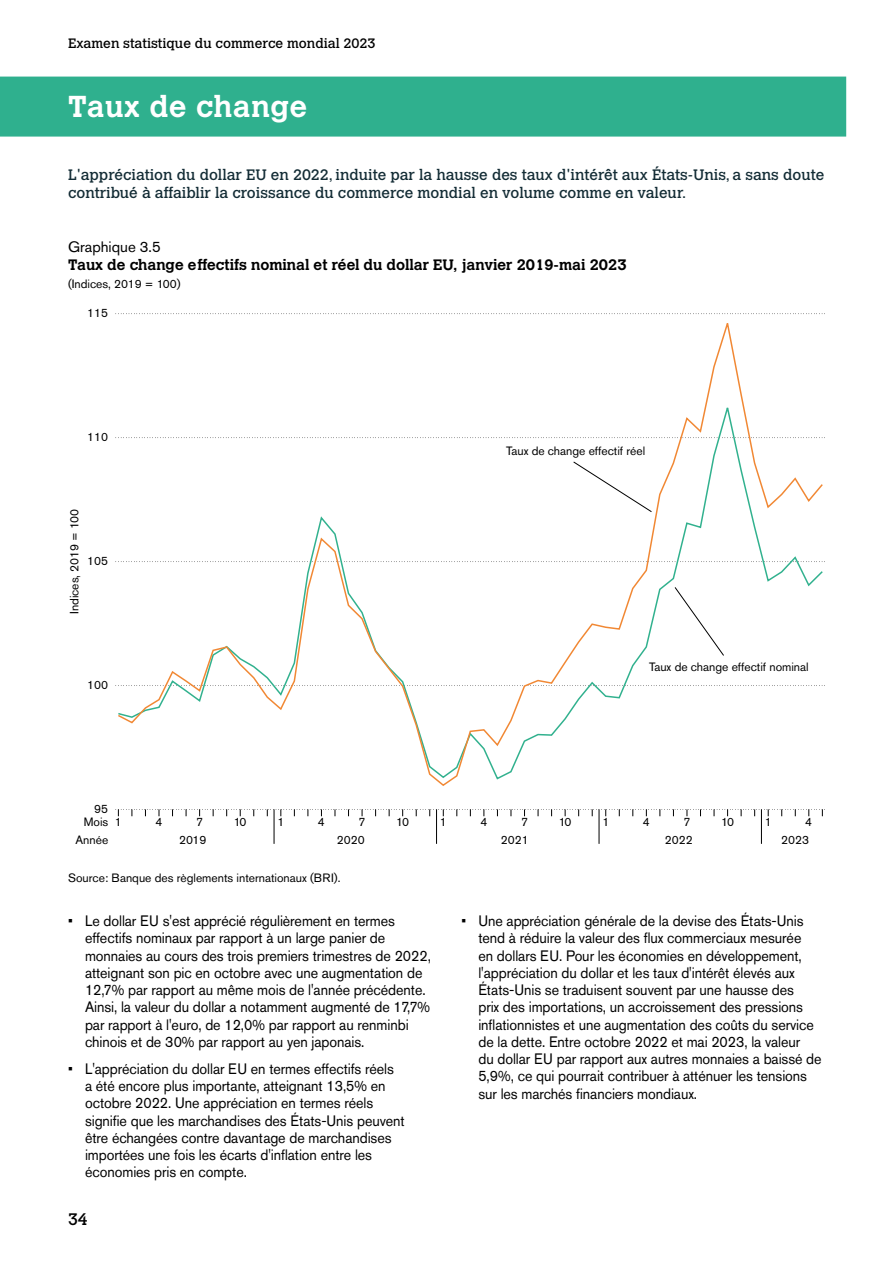
<style>
.page{position:relative;width:893px;height:1263px;background:#fff}
.page>*{position:absolute;margin:0;border:0;box-sizing:border-box;transform-origin:0 0}
.t1{font:700 30px "Calvert MT Pro";letter-spacing:.02em;color:#fff}
.t2{font:16.5px "Calvert MT Std";color:#000}
.t3{font:15px/17.2px "Akzidenz Grotesk Std";letter-spacing:-.005em;color:#000;scale:.95 1}
.t4{font:15px/18px "Calvert MT Std";color:#132c35}
.t5{font:700 15px "Calvert MT Pro";color:#000}
.t6{font:15px "Akzidenz Grotesk Std";letter-spacing:-.005em;color:#000}
.t7{font:13.5px "Calvert MT Std";color:#000}
.t8{font:12px/17.4px "Akzidenz Grotesk Std";color:#000;text-align:right}
</style>
<div class="page">
<svg style="left:116px;top:313px;width:709px;height:1px"></svg>
<svg style="left:116px;top:323px;width:707px;height:463px"></svg>
<hr style="left:274px;top:809px;width:1px;height:35px;background:#000">
<hr style="left:436px;top:809px;width:1px;height:35px;background:#000">
<hr style="left:599px;top:809px;width:1px;height:35px;background:#000">
<hr style="left:761px;top:809px;width:1px;height:35px;background:#000">
<svg style="left:116px;top:809px;width:709px;height:7px"></svg>
<div style="left:0;top:77px;width:846px;height:60px;background:#2fb08e"></div>
<svg style="left:573px;top:461px;width:79px;height:52px"></svg>
<svg style="left:674px;top:586px;width:51px;height:70px"></svg>
<p class="t7" style="left:68px;top:36px;width:309px">Examen statistique du commerce mondial 2023</p>
<h1 class="t1" style="left:68px;top:87px;width:241px">Taux de change</h1>
<p class="t4" style="left:68px;top:166px;width:758px">L'appréciation du dollar EU en 2022, induite par la hausse des taux d'intérêt aux États-Unis, a sans doute contribué à affaiblir la croissance du commerce mondial en volume comme en valeur.</p>
<p class="t6" style="left:68px;top:238px;width:94px">Graphique 3.5</p>
<p class="t5" style="left:68px;top:255px;width:560px">Taux de change effectifs nominal et réel du dollar EU, janvier 2019-mai 2023</p>
<p class="t8" style="left:68px;top:275px;width:114px">(Indices, 2019 = 100)</p>
<p class="t8" style="left:87px;top:304px;width:22px">115</p>
<p class="t8" style="left:87px;top:428px;width:22px">110</p>
<p class="t8" style="left:66px;top:614px;width:106px;rotate:-90deg">Indices, 2019 = 100</p>
<p class="t8" style="left:87px;top:552px;width:22px">105</p>
<p class="t8" style="left:87px;top:676px;width:22px">100</p>
<p class="t8" style="left:506px;top:442px;width:141px">Taux de change effectif réel</p>
<p class="t8" style="left:649px;top:658px;width:161px">Taux de change effectif nominal</p>
<p class="t8" style="left:94px;top:800px;width:15px">95</p>
<p class="t8" style="left:76px;top:813px;width:34px">Mois<br>Année</p>
<p class="t8" style="left:115px;top:813px;width:8px">1</p>
<p class="t8" style="left:155px;top:813px;width:8px">4</p>
<p class="t8" style="left:196px;top:813px;width:8px">7</p>
<p class="t8" style="left:234px;top:813px;width:14px">10</p>
<p class="t8" style="left:277px;top:813px;width:8px">1</p>
<p class="t8" style="left:318px;top:813px;width:8px">4</p>
<p class="t8" style="left:359px;top:813px;width:8px">7</p>
<p class="t8" style="left:396px;top:813px;width:14px">10</p>
<p class="t8" style="left:440px;top:813px;width:8px">1</p>
<p class="t8" style="left:480px;top:813px;width:8px">4</p>
<p class="t8" style="left:521px;top:813px;width:8px">7</p>
<p class="t8" style="left:559px;top:813px;width:14px">10</p>
<p class="t8" style="left:602px;top:813px;width:8px">1</p>
<p class="t8" style="left:643px;top:813px;width:8px">4</p>
<p class="t8" style="left:683px;top:813px;width:8px">7</p>
<p class="t8" style="left:721px;top:813px;width:14px">10</p>
<p class="t8" style="left:765px;top:813px;width:8px">1</p>
<p class="t8" style="left:805px;top:813px;width:8px">4</p>
<p class="t8" style="left:179px;top:831px;width:29px">2019</p>
<p class="t8" style="left:337px;top:831px;width:29px">2020</p>
<p class="t8" style="left:501px;top:831px;width:29px">2021</p>
<p class="t8" style="left:665px;top:831px;width:29px">2022</p>
<p class="t8" style="left:781px;top:831px;width:29px">2023</p>
<p class="t8" style="left:68px;top:869px;width:274px">Source: Banque des règlements internationaux (BRI).</p>
<p class="t3" style="left:85px;top:912px;width:366px;text-indent:-17px">• Le dollar EU s'est apprécié régulièrement en termes effectifs nominaux par rapport à un large panier de monnaies au cours des trois premiers trimestres de 2022, atteignant son pic en octobre avec une augmentation de 12,7% par rapport au même mois de l'année précédente.<br>Ainsi, la valeur du dollar a notamment augmenté de 17,7% par rapport à l'euro, de 12,0% par rapport au renminbi chinois et de 30% par rapport au yen japonais.</p>
<p class="t3" style="left:85px;top:1060px;width:338px;text-indent:-17px">• L'appréciation du dollar EU en termes effectifs réels a été encore plus importante, atteignant 13,5% en octobre 2022. Une appréciation en termes réels signifie que les marchandises des États-Unis peuvent être échangées contre davantage de marchandises importées une fois les écarts d'inflation entre les économies pris en compte.</p>
<p class="t2" style="left:68px;top:1209px;width:21px">34</p>
<p class="t3" style="left:478px;top:912px;width:363px;text-indent:-17px">• Une appréciation générale de la devise des États-Unis tend à réduire la valeur des flux commerciaux mesurée<br>en dollars EU. Pour les économies en développement, l'appréciation du dollar et les taux d'intérêt élevés aux États-Unis se traduisent souvent par une hausse des<br>prix des importations, un accroissement des pressions inflationnistes et une augmentation des coûts du service de la dette. Entre octobre 2022 et mai 2023, la valeur<br>du dollar EU par rapport aux autres monnaies a baissé de 5,9%, ce qui pourrait contribuer à atténuer les tensions sur les marchés financiers mondiaux.</p>
</div>
